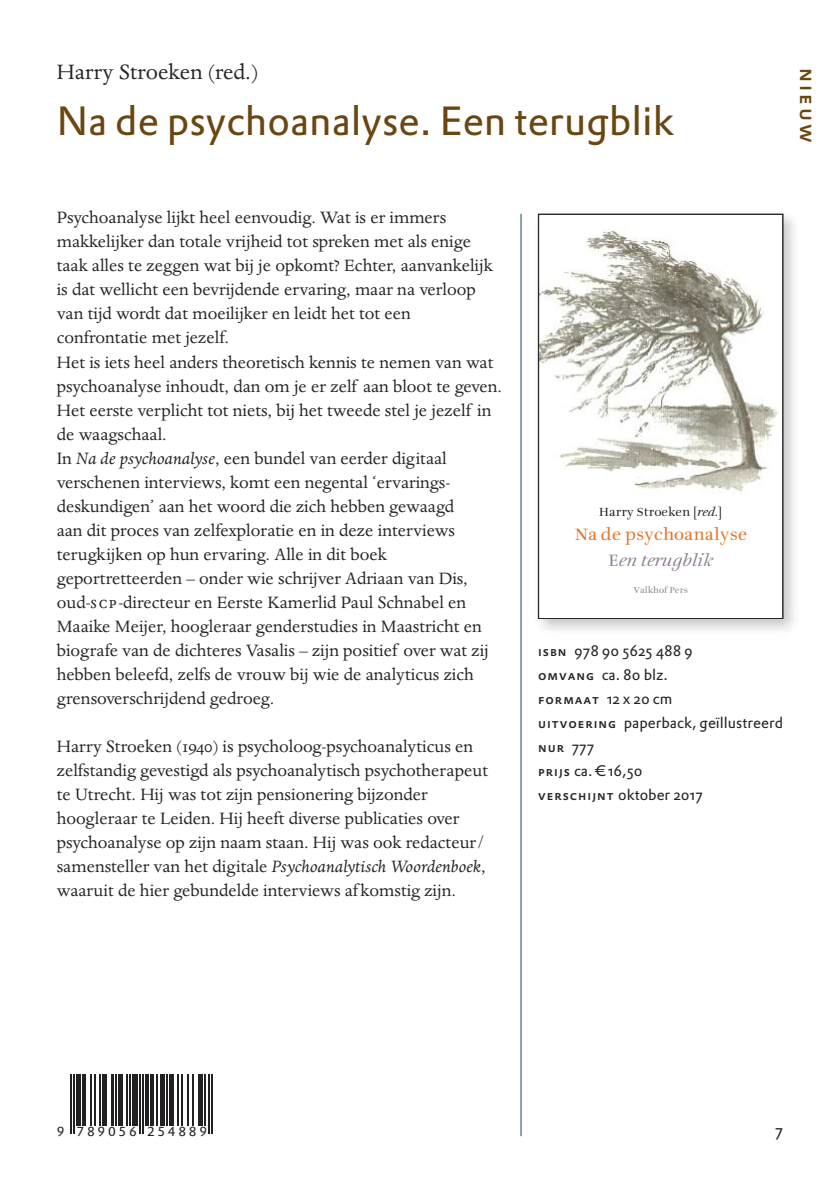
<style>
.page{position:relative;width:840px;height:1191px;background:#fff}
.page>*{position:absolute;margin:0;border:0;box-sizing:border-box;transform-origin:0 0}
.t1{font:40px "DTL Prokyon ST";color:#6a4611}
.t2{font:24px "Dante MT Std";color:#272526}
.t3{font:500 21px "DTL Prokyon T Caps";letter-spacing:.15em;color:#6a4611}
.t4{font:19px/24px "Dante MT Std";color:#272526}
.t5{font:18px/25.8px "Ruse X020 Hg Tx";color:#e37326;text-align:center}
.t6{font:16px "DTL Prokyon ST";color:#272526}
.t7{font:15px/24px "DTL Prokyon ST";color:#272526}
.t8{font:500 13px "DTL Prokyon T Caps";letter-spacing:.075em;color:#272526}
.t9{font:12.8px "Ruse X020 Hg Tx";color:#222021}
.t10{font:12.8px "DTL Prokyon T";letter-spacing:.21em;color:#222021}
.t11{font:9.4px "Ruse X020 Hg Tx";color:#8d7e90}
.s1{font-style:italic}
.s2{color:#8d7e90}
.s3{font-style:italic;color:#8d7e90}
.s4{font-family:"DTL Prokyon T Caps";font-weight:500;font-size:13px}
.s5{font-family:"DTL Prokyon ST";font-weight:400;font-size:15px}
</style>
<div class="page">
<img style="left:537px;top:213px;width:258px;height:418px">
<svg style="left:540px;top:216px;width:240px;height:400px"></svg>
<div style="left:538px;top:214px;width:244px;height:404px;border:1px solid #272526"></div>
<hr style="left:71px;top:1074px;width:1px;height:59px;background:#222021">
<hr style="left:74px;top:1074px;width:1px;height:59px;background:#222021">
<hr style="left:77px;top:1074px;width:4px;height:51px;background:#222021">
<hr style="left:82px;top:1074px;width:4px;height:51px;background:#222021">
<hr style="left:90px;top:1074px;width:2px;height:51px;background:#222021">
<hr style="left:95px;top:1074px;width:1px;height:51px;background:#222021">
<hr style="left:99px;top:1074px;width:2px;height:51px;background:#222021">
<div style="left:102px;top:1074px;width:5px;height:51px;background:#222021"></div>
<hr style="left:111px;top:1074px;width:3px;height:51px;background:#222021">
<hr style="left:116px;top:1074px;width:1px;height:51px;background:#222021">
<hr style="left:119px;top:1074px;width:4px;height:51px;background:#222021">
<hr style="left:126px;top:1074px;width:2px;height:51px;background:#222021">
<hr style="left:129px;top:1074px;width:1px;height:51px;background:#222021">
<div style="left:132px;top:1074px;width:6px;height:51px;background:#222021"></div>
<hr style="left:139px;top:1074px;width:2px;height:59px;background:#222021">
<hr style="left:142px;top:1074px;width:2px;height:59px;background:#222021">
<hr style="left:145px;top:1074px;width:4px;height:51px;background:#222021">
<hr style="left:150px;top:1074px;width:3px;height:51px;background:#222021">
<hr style="left:156px;top:1074px;width:1px;height:51px;background:#222021">
<div style="left:160px;top:1074px;width:5px;height:51px;background:#222021"></div>
<hr style="left:166px;top:1074px;width:2px;height:51px;background:#222021">
<div style="left:169px;top:1074px;width:5px;height:51px;background:#222021"></div>
<hr style="left:177px;top:1074px;width:1px;height:51px;background:#222021">
<hr style="left:181px;top:1074px;width:2px;height:51px;background:#222021">
<hr style="left:187px;top:1074px;width:2px;height:51px;background:#222021">
<hr style="left:192px;top:1074px;width:1px;height:51px;background:#222021">
<hr style="left:198px;top:1074px;width:4px;height:51px;background:#222021">
<hr style="left:204px;top:1074px;width:1px;height:51px;background:#222021">
<hr style="left:208px;top:1074px;width:2px;height:59px;background:#222021">
<hr style="left:211px;top:1074px;width:2px;height:59px;background:#222021">
<hr style="left:520px;top:214px;width:1px;height:922px;background:#0f4d56">
<p class="t2" style="left:57px;top:63px;width:203px">Harry Stroeken (red.)</p>
<h1 class="t1" style="left:57px;top:98px;width:618px">Na de psychoanalyse. Een terugblik</h1>
<p class="t3" style="left:819px;top:68px;width:76px;rotate:90deg">nieuw</p>
<p class="t4" style="left:57px;top:207px;width:446px">Psychoanalyse lijkt heel eenvoudig. Wat is er immers makkelijker dan totale vrijheid tot spreken met als enige taak alles te zeggen wat bij je opkomt? Echter, aanvankelijk is dat wellicht een bevrijdende ervaring, maar na verloop van tijd wordt dat moeilijker en leidt het tot een confrontatie met jezelf.<br>Het is iets heel anders theoretisch kennis te nemen van wat psychoanalyse inhoudt, dan om je er zelf aan bloot te geven.<br>Het eerste verplicht tot niets, bij het tweede stel je jezelf in de waagschaal.<br>In <span class="s1">Na de psychoanalyse</span>, een bundel van eerder digitaal verschenen interviews, komt een negental ‘ervarings&shy;deskundigen’ aan het woord die zich hebben gewaagd<br>aan dit proces van zelfexploratie en in deze interviews terugkijken op hun ervaring. Alle in dit boek geportretteerden – onder wie schrijver Adriaan van Dis, oud-SCP-directeur en Eerste Kamerlid Paul Schnabel en Maaike Meijer, hoogleraar genderstudies in Maastricht en biografe van de dichteres Vasalis – zijn positief over wat zij hebben beleefd, zelfs de vrouw bij wie de analyticus zich grensoverschrijdend gedroeg.</p>
<p class="t4" style="left:57px;top:735px;width:432px">Harry Stroeken (1940) is psycholoog-psychoanalyticus en zelfstandig gevestigd als psychoanalytisch psychotherapeut te Utrecht. Hij was tot zijn pensionering bijzonder hoogleraar te Leiden. Hij heeft diverse publicaties over psychoanalyse op zijn naam staan. Hij was ook redacteur/ samensteller van het digitale <span class="s1">Psychoanalytisch Woordenboek</span>, waaruit de hier gebundelde interviews af komstig zijn.</p>
<p class="t9" style="left:598px;top:505px;width:125px">Harry Stroeken [<span class="s1">red.</span>]</p>
<p class="t5" style="left:574px;top:521px;width:174px">Na de psychoanalyse<br><span class="s2">E</span><span class="s3">en terugblik</span></p>
<p class="t11" style="left:633px;top:584px;width:56px">Valkhof Pers</p>
<p class="t7" style="left:538px;top:638px;width:156px"><span class="s4">isbn</span> 978 90 5625 488 9 <span class="s4">omvang</span> ca. 80 blz.</p>
<p class="t8" style="left:538px;top:691px;width:136px">formaat <span class="s5">12 x 20 cm</span></p>
<p class="t7" style="left:538px;top:710px;width:246px"><span class="s4">uitvoering</span> paperback, geïllustreerd</p>
<p class="t8" style="left:538px;top:739px;width:57px">nur <span class="s5">777</span></p>
<p class="t7" style="left:538px;top:758px;width:166px"><span class="s4">prijs</span> ca. € 16,50 <span class="s4">verschijnt</span> oktober 2017</p>
<p class="t10" style="left:57px;top:1124px;width:152px">9 789056 254889</p>
<p class="t6" style="left:774px;top:1120px;width:9px">7</p>
</div>
